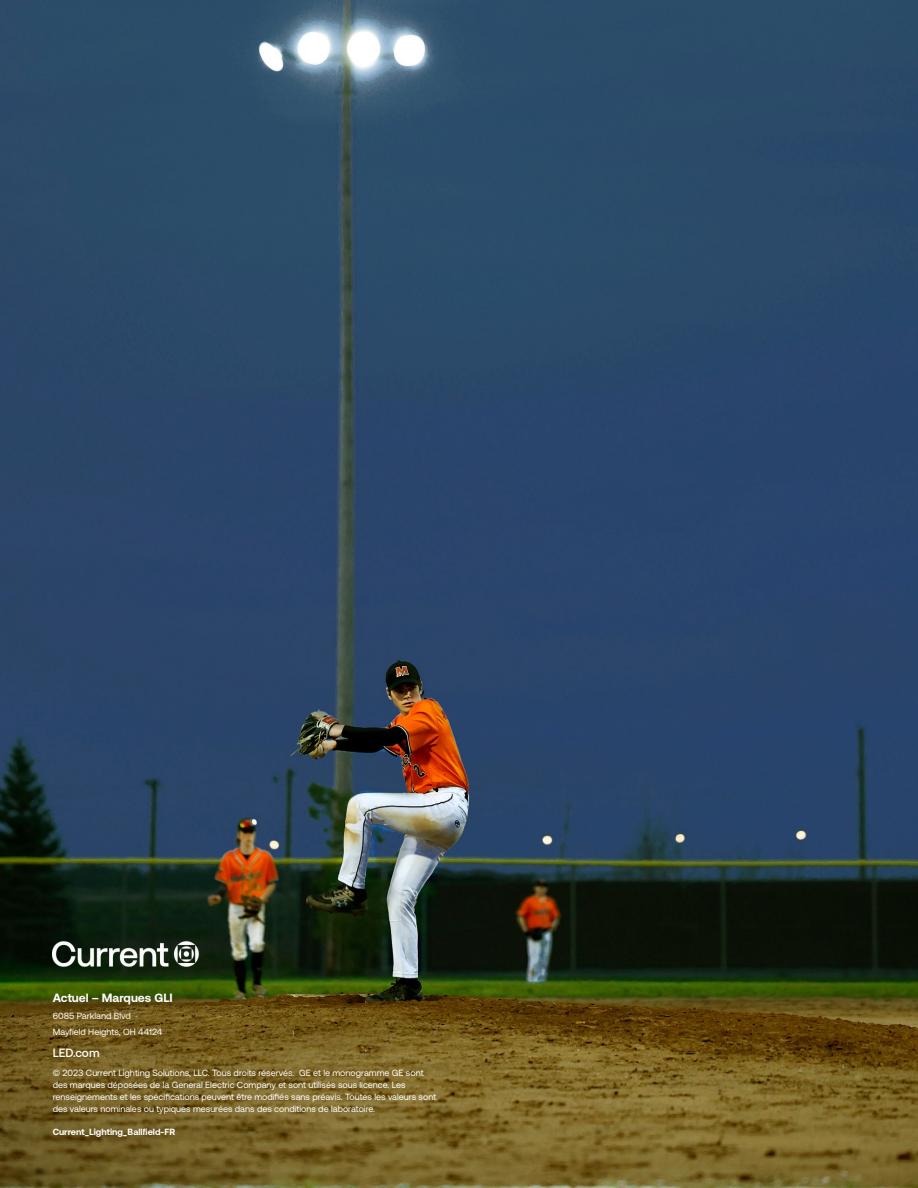
<style>
.page{position:relative;width:918px;height:1188px;background:#fff}
.page>*{position:absolute;margin:0;border:0;box-sizing:border-box;transform-origin:0 0}
.t1{font:700 12px "Aeonik";color:#fff}
.t2{font:500 12px "Aeonik";color:#fff}
.t3{font:9px/12px "Aeonik";color:#fff}
.t4{font:700 9px "Aeonik";color:#fff}
</style>
<div class="page">
<img style="left:0;top:0;width:918px;height:1188px">
<img style="left:53px;top:941px;width:147px;height:27px">
<h1 class="t1" style="left:53px;top:991px;width:121px">Actuel – Marques GLI</h1>
<p class="t3" style="left:53px;top:1007px;width:111px;line-height:16.4px">6085 Parkland Blvd<br>Mayfield Heights, OH 44124</p>
<h1 class="t2" style="left:53px;top:1046px;width:48px">LED.com</h1>
<p class="t3" style="left:53px;top:1067px;width:385px">© 2023 Current Lighting Solutions, LLC. Tous droits réservés. GE et le monogramme GE sont des marques déposées de la General Electric Company et sont utilisés sous licence. Les renseignements et les spécifications peuvent être modifiés sans préavis. Toutes les valeurs sont des valeurs nominales ou typiques mesurées dans des conditions de laboratoire.</p>
<p class="t4" style="left:53px;top:1127px;width:124px">Current_Lighting_Ballfield-FR</p>
</div>
